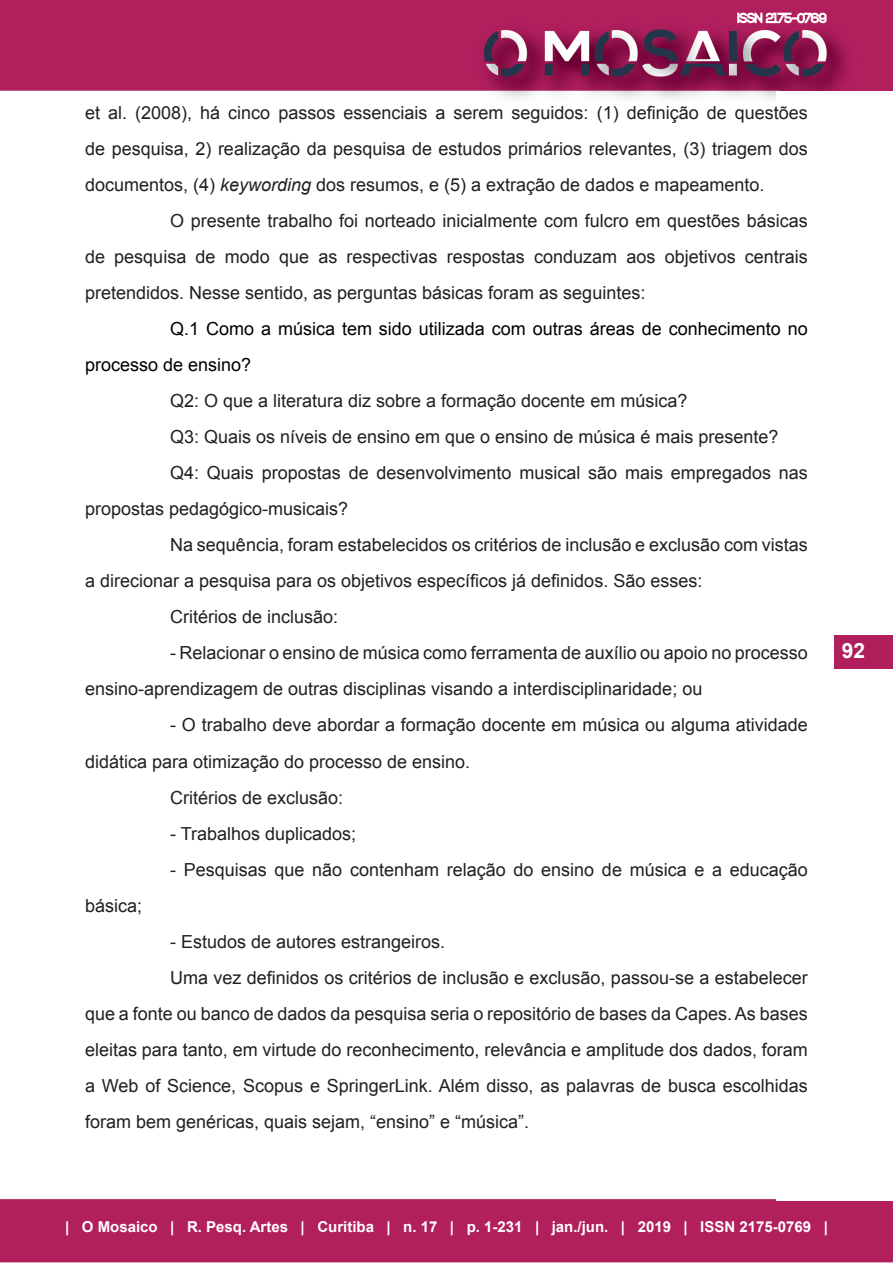
<style>
.page{position:relative;width:893px;height:1263px;background:#fff}
.page>*{position:absolute;margin:0;border:0;box-sizing:border-box;transform-origin:0 0}
.t1{font:700 21px "Arial";color:#fff}
.Corpo{font:18px/36px "Arial";color:#231f20}
.Corpo-2{font:18px/36px "Arial";color:#000}
.t2{font:700 15px "Arial";color:#fff}
.s1{font-style:italic}
</style>
<div class="page">
<img style="left:0;top:0;width:893px;height:1263px">
<div style="left:777px;top:92px;width:116px;height:1109px;background:#fff"></div>
<div style="left:834px;top:635px;width:59px;height:33px;background:#b01f5c"></div>
<p class="Corpo" style="left:85px;top:95px;width:724px;text-align:justify">et al. (2008), há cinco passos essenciais a serem seguidos: (1) definição de questões de pesquisa, 2) realização da pesquisa de estudos primários relevantes, (3) triagem dos documentos, (4) <span class="s1">keywording</span> dos resumos, e (5) a extração de dados e mapeamento.</p>
<p class="Corpo" style="left:85px;top:203px;width:724px;text-align:justify;text-indent:85px">O presente trabalho foi norteado inicialmente com fulcro em questões básicas de pesquisa de modo que as respectivas respostas conduzam aos objetivos centrais pretendidos. Nesse sentido, as perguntas básicas foram as seguintes:</p>
<p class="Corpo-2" style="left:85px;top:311px;width:724px;text-indent:85px">Q.1 Como a música tem sido utilizada com outras áreas de conhecimento no processo de ensino?</p>
<p class="Corpo" style="left:170px;top:383px;width:519px">Q2: O que a literatura diz sobre a formação docente em música?</p>
<p class="Corpo" style="left:170px;top:419px;width:610px">Q3: Quais os níveis de ensino em que o ensino de música é mais presente?</p>
<p class="Corpo" style="left:85px;top:455px;width:724px;text-indent:85px">Q4: Quais propostas de desenvolvimento musical são mais empregados nas propostas pedagógico-musicais?</p>
<p class="Corpo" style="left:85px;top:527px;width:724px;text-indent:85px">Na sequência, foram estabelecidos os critérios de inclusão e exclusão com vistas a direcionar a pesquisa para os objetivos específicos já definidos. São esses:</p>
<p class="Corpo" style="left:170px;top:599px;width:170px">Critérios de inclusão:</p>
<p class="Corpo" style="left:85px;top:635px;width:724px;text-indent:85px">- Relacionar o ensino de música como ferramenta de auxílio ou apoio no processo ensino-aprendizagem de outras disciplinas visando a interdisciplinaridade; ou</p>
<p class="Corpo" style="left:85px;top:707px;width:724px;text-indent:85px">- O trabalho deve abordar a formação docente em música ou alguma atividade didática para otimização do processo de ensino.</p>
<p class="Corpo" style="left:170px;top:779px;width:175px">Critérios de exclusão:</p>
<p class="Corpo" style="left:170px;top:815px;width:188px">- Trabalhos duplicados;</p>
<p class="Corpo" style="left:170px;top:851px;width:639px">- Pesquisas que não contenham relação do ensino de música e a educação</p>
<p class="Corpo" style="left:85px;top:887px;width:59px">básica;</p>
<p class="Corpo" style="left:170px;top:923px;width:277px">- Estudos de autores estrangeiros.</p>
<p class="Corpo" style="left:85px;top:959px;width:724px;text-align:justify;text-indent:85px">Uma vez definidos os critérios de inclusão e exclusão, passou-se a estabelecer que a fonte ou banco de dados da pesquisa seria o repositório de bases da Capes. As bases eleitas para tanto, em virtude do reconhecimento, relevância e amplitude dos dados, foram a Web of Science, Scopus e SpringerLink. Além disso, as palavras de busca escolhidas foram bem genéricas, quais sejam, “ensino” e “música”.</p>
<p class="t1" style="left:842px;top:636px;width:25px">92</p>
<p class="t2" style="left:65px;top:1217px;width:764px">| O Mosaico | R. Pesq. Artes | Curitiba | n. 17 | p. 1-231 | jan./jun. | 2019 | ISSN 2175-0769 |</p>
</div>
